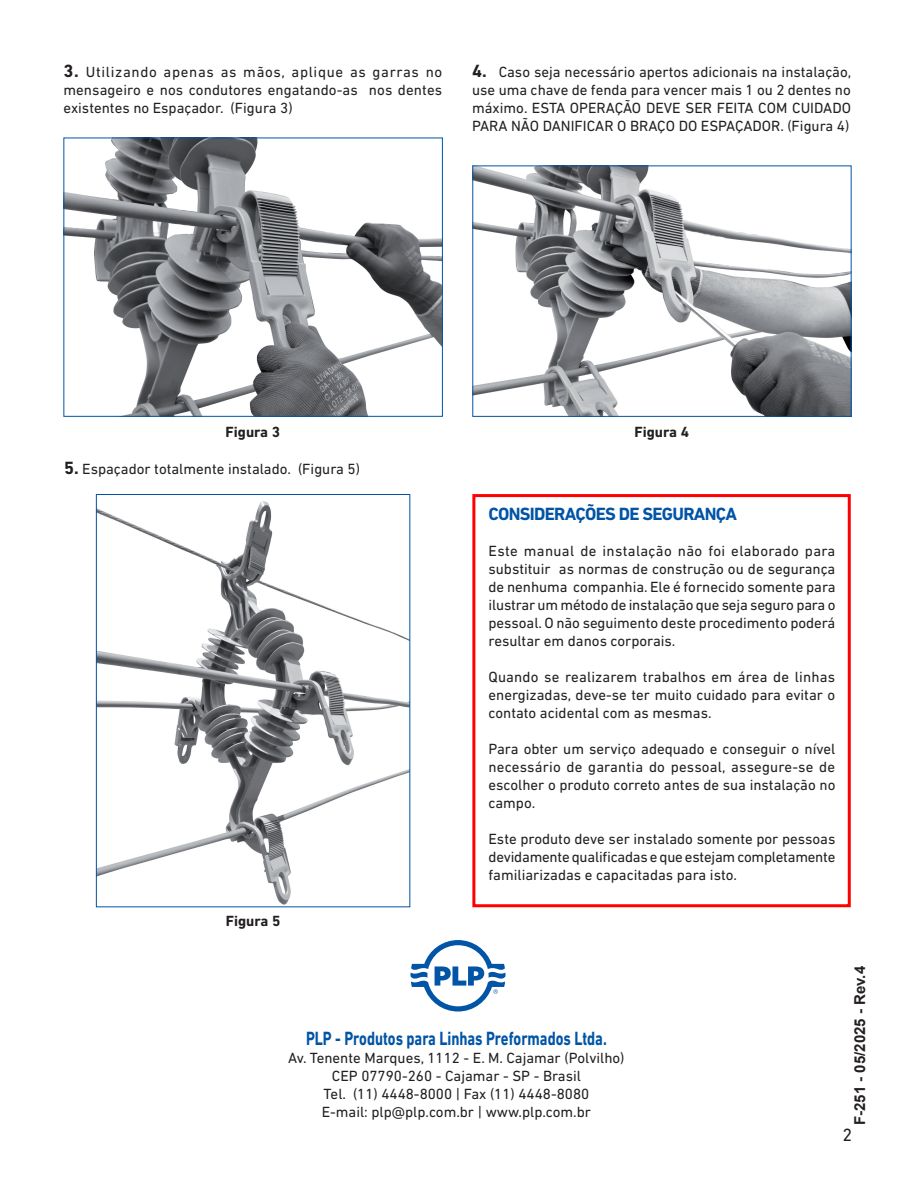
<style>
.page{position:relative;width:915px;height:1191px;background:#fff}
.page>*{position:absolute;margin:0;border:0;box-sizing:border-box;transform-origin:0 0}
.t1{font:700 19.5px "DIN Next LT Pro";color:#0154a6;scale:.75 1}
.t2{font:700 18px "DIN Next LT Pro";letter-spacing:-.04em;color:#0154a6}
.t3{font:18px "DIN Next LT Pro";color:#231f20}
.t4{font:15px/18px "DIN Next LT Pro";color:#231f20;text-align:justify}
.t5{font:700 15px "DIN Next LT Pro";color:#231f20}
.t6{font:700 15px "Arial";color:#231f20}
.s1{font-weight:700;font-size:18px}
</style>
<div class="page">
<div style="left:472px;top:494px;width:378px;height:413px;border:3px solid #f00"></div>
<img style="left:65px;top:140px;width:375px;height:275px">
<div style="left:63px;top:138px;width:379px;height:279px;border:1px solid #0154a6"></div>
<img style="left:474px;top:167px;width:375px;height:248px">
<div style="left:472px;top:165px;width:379px;height:252px;border:1px solid #0154a6"></div>
<img style="left:98px;top:501px;width:310px;height:404px">
<div style="left:96px;top:494px;width:314px;height:413px;border:1px solid #0154a6"></div>
<svg style="left:410px;top:940px;width:95px;height:71px"></svg>
<p class="t4" style="left:63px;top:63px;width:380px"><span class="s1">3.</span> Utilizando apenas as mãos, aplique as garras no mensageiro e nos condutores engatando-as nos dentes existentes no Espaçador. (Figura 3)</p>
<p class="t4" style="left:472px;top:63px;width:380px"><span class="s1">4.</span> Caso seja necessário apertos adicionais na instalação, use uma chave de fenda para vencer mais 1 ou 2 dentes no máximo. ESTA OPERAÇÃO DEVE SER FEITA COM CUIDADO PARA NÃO DANIFICAR O BRAÇO DO ESPAÇADOR. (Figura 4)</p>
<p class="t5" style="left:225px;top:423px;width:56px">Figura 3</p>
<p class="t5" style="left:634px;top:423px;width:56px">Figura 4</p>
<p class="t4" style="left:64px;top:460px;width:297px"><span class="s1">5.</span> Espaçador totalmente instalado. (Figura 5)</p>
<p class="t5" style="left:226px;top:912px;width:56px">Figura 5</p>
<p class="t2" style="left:488px;top:503px;width:250px">CONSIDERAÇÕES DE SEGURANÇA</p>
<p class="t4" style="left:488px;top:541px;width:348px">Este manual de instalação não foi elaborado para substituir as normas de construção ou de segurança de nenhuma companhia. Ele é fornecido somente para ilustrar um método de instalação que seja seguro para o pessoal. O não seguimento deste procedimento poderá resultar em danos corporais.</p>
<p class="t4" style="left:488px;top:667px;width:348px">Quando se realizarem trabalhos em área de linhas energizadas, deve-se ter muito cuidado para evitar o contato acidental com as mesmas.</p>
<p class="t4" style="left:488px;top:739px;width:348px">Para obter um serviço adequado e conseguir o nível necessário de garantia do pessoal, assegure-se de escolher o produto correto antes de sua instalação no campo.</p>
<p class="t4" style="left:488px;top:829px;width:348px">Este produto deve ser instalado somente por pessoas devidamente qualificadas e que estejam completamente familiarizadas e capacitadas para isto.</p>
<p class="t1" style="left:306px;top:1026px;width:402px">PLP - Produtos para Linhas Preformados Ltda.</p>
<p class="t4" style="left:288px;top:1048px;width:337px">Av. Tenente Marques, 1112 - E. M. Cajamar (Polvilho)</p>
<p class="t4" style="left:332px;top:1066px;width:250px">CEP 07790-260 - Cajamar - SP - Brasil</p>
<p class="t4" style="left:323px;top:1084px;width:267px">Tel. (11) 4448-8000 | Fax (11) 4448-8080</p>
<p class="t4" style="left:321px;top:1102px;width:271px">E-mail: plp@plp.com.br | www.plp.com.br</p>
<p class="t6" style="left:849px;top:1125px;width:160px;rotate:-90deg">F-251 - 05/2025 - Rev.4</p>
<p class="t3" style="left:842px;top:1124px;width:11px">2</p>
</div>
